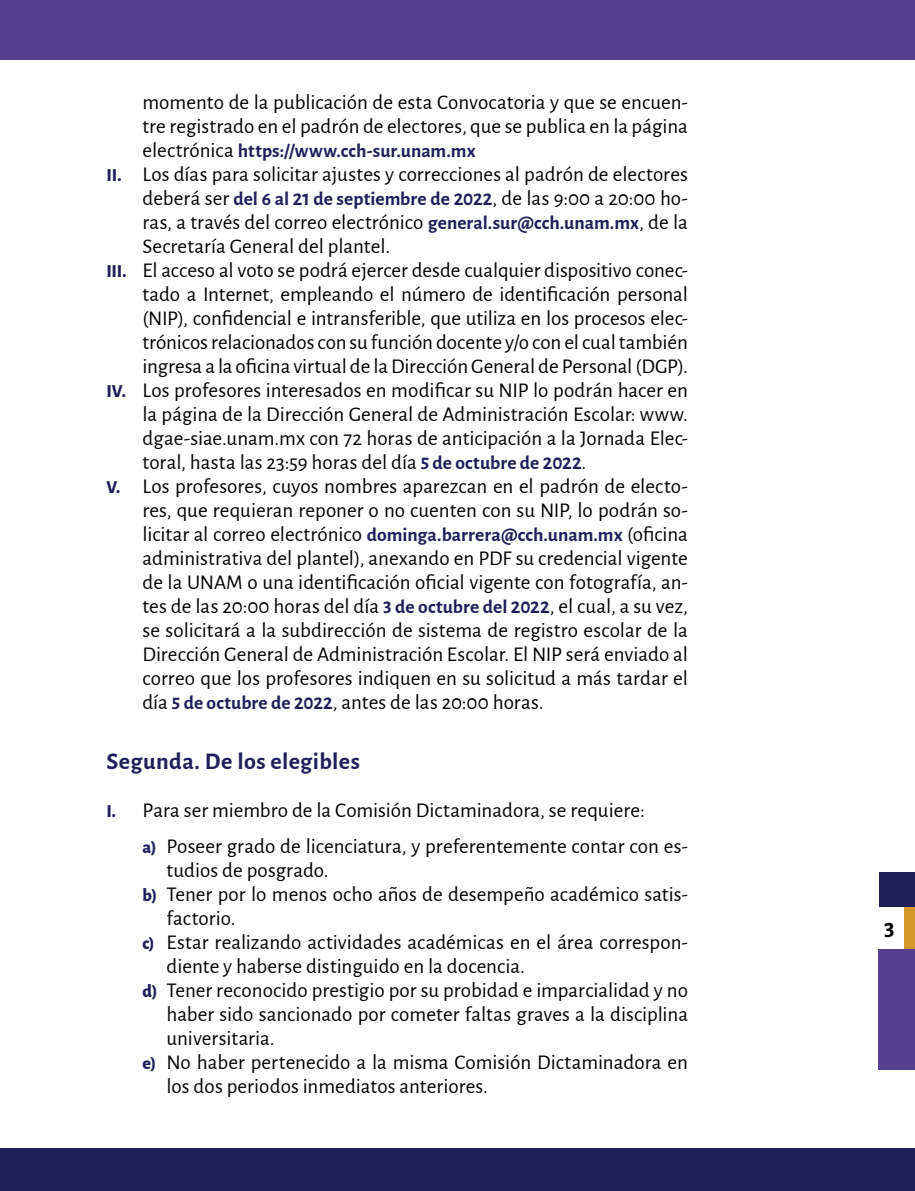
<style>
.page{position:relative;width:915px;height:1191px;background:#fff}
.page>*{position:absolute;margin:0;border:0;box-sizing:border-box;transform-origin:0 0}
.t1{font:700 24px "Alegreya Sans";letter-spacing:.015em;color:#201f5c}
.t2{font:700 24px "Alegreya Sans";color:#000}
.t3{font:21px/24px "Alegreya Sans";color:#000}
.t4{font:700 19.5px "Alegreya Sans";letter-spacing:.005em;color:#201f5c}
.s1{font-weight:400;font-size:21px;color:#000}
.s2{font-weight:800;font-size:18px;color:#201f5c}
.s3{font-weight:700;font-size:19.5px;color:#201f5c}
</style>
<div class="page">
<div style="left:904px;top:895px;width:10px;height:56px;background:#d4972c"></div>
<div style="left:877px;top:949px;width:37px;height:120px;background:#554090"></div>
<div style="left:879px;top:872px;width:35px;height:34px;background:#201f5c"></div>
<div style="left:0;top:0;width:914px;height:60px;background:#554090"></div>
<div style="left:0;top:1147px;width:914px;height:44px;background:#201f5c"></div>
<p class="t3" style="left:142px;top:89px;width:547px">momento de la publicación de esta Convocatoria y que se encuen&shy;tre registrado en el padrón de electores, que se publica en la página</p>
<p class="t4" style="left:142px;top:136px;width:335px"><span class="s1">electrónica</span> https://www.cch-sur.unam.mx</p>
<p class="t3" style="left:106px;top:161px;width:583px"><span class="s2">II.</span> Los días para solicitar ajustes y correcciones al padrón de electores</p>
<p class="t3" style="left:142px;top:185px;width:547px">deberá ser <span class="s3">del 6 al 21 de septiembre de 2022</span>, de las 9:00 a 20:00 ho-</p>
<p class="t3" style="left:142px;top:209px;width:547px">ras, a través del correo electrónico <span class="s3">general.sur@cch.unam.mx</span>, de la</p>
<p class="t3" style="left:142px;top:233px;width:249px">Secretaría General del plantel.</p>
<p class="t3" style="left:106px;top:257px;width:583px"><span class="s2">III.</span> El acceso al voto se podrá ejercer desde cualquier dispositivo conec-</p>
<p class="t3" style="left:142px;top:281px;width:547px">tado a Internet, empleando el número de identificación personal</p>
<p class="t3" style="left:142px;top:305px;width:547px">(NIP), confidencial e intransferible, que utiliza en los procesos elec-</p>
<p class="t3" style="left:142px;top:329px;width:547px">trónicos relacionados con su función docente y/o con el cual también</p>
<p class="t3" style="left:142px;top:353px;width:547px">ingresa a la oficina virtual de la Dirección General de Personal (DGP).</p>
<p class="t3" style="left:106px;top:377px;width:583px"><span class="s2">IV.</span> Los profesores interesados en modificar su NIP lo podrán hacer en</p>
<p class="t3" style="left:142px;top:401px;width:547px">la página de la Dirección General de Administración Escolar: www.</p>
<p class="t3" style="left:142px;top:425px;width:547px">dgae-siae.unam.mx con 72 horas de anticipación a la Jornada Elec-</p>
<p class="t3" style="left:142px;top:449px;width:445px">toral, hasta las 23:59 horas del día <span class="s3">5 de octubre de 2022</span>.</p>
<p class="t3" style="left:106px;top:473px;width:583px"><span class="s2">V.</span> Los profesores, cuyos nombres aparezcan en el padrón de electo-</p>
<p class="t3" style="left:142px;top:497px;width:547px">res, que requieran reponer o no cuenten con su NIP, lo podrán so-</p>
<p class="t3" style="left:142px;top:521px;width:547px">licitar al correo electrónico <span class="s3">dominga.barrera@cch.unam.mx</span> (oficina</p>
<p class="t3" style="left:142px;top:545px;width:547px">administrativa del plantel), anexando en PDF su credencial vigente</p>
<p class="t3" style="left:142px;top:569px;width:547px">de la UNAM o una identificación oficial vigente con fotografía, an-</p>
<p class="t3" style="left:142px;top:593px;width:547px">tes de las 20:00 horas del día <span class="s3">3 de octubre del 2022</span>, el cual, a su vez,</p>
<p class="t3" style="left:142px;top:617px;width:547px">se solicitará a la subdirección de sistema de registro escolar de la</p>
<p class="t3" style="left:142px;top:641px;width:547px">Dirección General de Administración Escolar. El NIP será enviado al</p>
<p class="t3" style="left:142px;top:665px;width:547px">correo que los profesores indiquen en su solicitud a más tardar el</p>
<p class="t3" style="left:142px;top:689px;width:403px">día <span class="s3">5 de octubre de 2022</span>, antes de las 20:00 horas.</p>
<p class="t1" style="left:106px;top:744px;width:255px">Segunda. De los elegibles</p>
<p class="t3" style="left:142px;top:791px;width:547px;line-height:36px;text-indent:-36px"><span class="s2">I.</span> Para ser miembro de la Comisión Dictaminadora, se requiere:<br><span class="s2">a)</span> Poseer grado de licenciatura, y preferentemente contar con es-</p>
<p class="t3" style="left:166px;top:857px;width:164px">tudios de posgrado.</p>
<p class="t3" style="left:142px;top:881px;width:547px"><span class="s2">b)</span> Tener por lo menos ocho años de desempeño académico satis-</p>
<p class="t3" style="left:166px;top:905px;width:71px">factorio.</p>
<p class="t3" style="left:142px;top:929px;width:547px"><span class="s2">c)</span> Estar realizando actividades académicas en el área correspon-</p>
<p class="t3" style="left:166px;top:953px;width:360px">diente y haberse distinguido en la docencia.</p>
<p class="t3" style="left:142px;top:977px;width:547px"><span class="s2">d)</span> Tener reconocido prestigio por su probidad e imparcialidad y no</p>
<p class="t3" style="left:166px;top:1001px;width:523px">haber sido sancionado por cometer faltas graves a la disciplina</p>
<p class="t3" style="left:166px;top:1025px;width:110px">universitaria.</p>
<p class="t3" style="left:142px;top:1049px;width:547px"><span class="s2">e)</span> No haber pertenecido a la misma Comisión Dictaminadora en</p>
<p class="t3" style="left:166px;top:1073px;width:323px">los dos periodos inmediatos anteriores.</p>
<p class="t2" style="left:883px;top:912px;width:12px">3</p>
</div>
